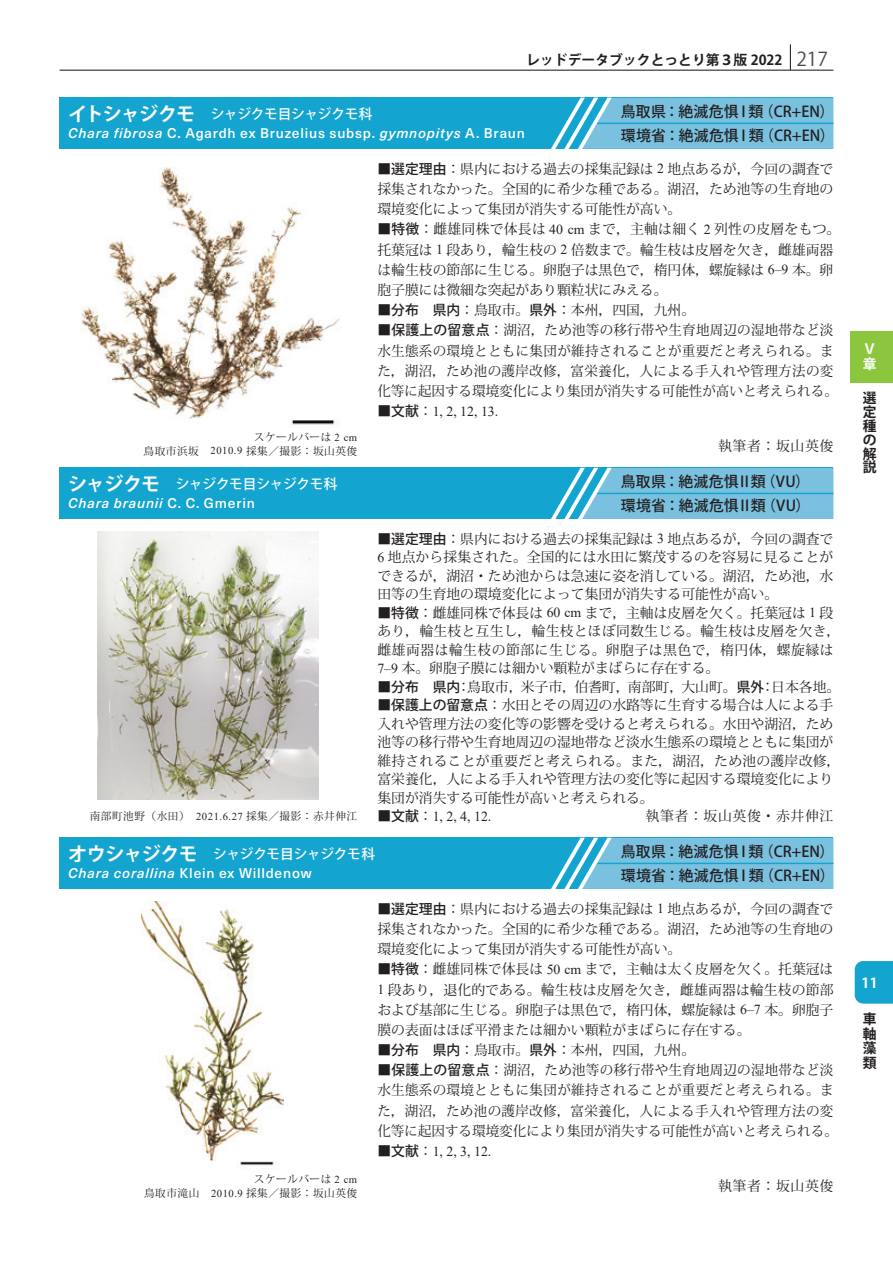
<style>
.page{position:relative;width:893px;height:1263px;background:#fff}
.page>*{position:absolute;margin:0;border:0;box-sizing:border-box;transform-origin:0 0}
.t1{font:500 14.85px/23.4px "Koz Go Pr 6 N";letter-spacing:.005em;color:#231f20}
.t2{font:13.8px/20.2px "Koz Min Pr 6 N";color:#231f20;text-align:justify}
.t3{font:13.8px/20.2px "Koz Min Pr 6 N";letter-spacing:.02em;color:#231f20}
.t4{font:500 13.8px "Neue Haas Unica W1 G";letter-spacing:.055em;color:#fff}
.t5{font:500 13.8px "Koz Go Pr 6 N";letter-spacing:-.02em;color:#fff}
.t6{font:13.8px "Times New Roman";color:#231f20}
.t7{font:700 13.8px/13.8px "Koz Go Pr 6 N";color:#231f20;text-align:justify}
.t8{font:italic 500 13.8px "Neue Haas Unica W1 G";letter-spacing:.06em;color:#fff}
.t9{font:13.8px "Koz Min Pr 6 N";letter-spacing:.05em;color:#231f20}
.t10{font:700 13.8px/14.5px "Koz Go Pr 6 N";color:#fff}
.t11{font:10.65px/13.8px "Koz Min Pr 6 N";letter-spacing:.05em;color:#231f20;text-align:right}
.s1{font-weight:400;font-size:19.2px;color:#4b4c4d}
.s2{font-weight:700;font-size:19.2px}
.s3{font-style:italic}
.s4{font-family:"Times New Roman"}
.s5{font-style:normal}
.s6{font-family:"Koz Go Pr 6 N";font-weight:500}
.s7{font-family:"Koz Min Pr 6 N"}
</style>
<div class="page">
<hr style="left:60px;top:70px;width:773px;height:1px;background:#231f20">
<svg style="left:790px;top:44px;width:1px;height:26px"></svg>
<div style="left:850px;top:332px;width:43px;height:51px;background:#8bc63e"></div>
<div style="left:855px;top:961px;width:38px;height:42px;background:#13a4cf"></div>
<div style="left:60px;top:98px;width:773px;height:51px;background:#13a4cf"></div>
<svg style="left:551px;top:98px;width:282px;height:51px;background:#70bfde"></svg>
<div style="left:60px;top:468px;width:773px;height:51px;background:#13a4cf"></div>
<svg style="left:551px;top:468px;width:282px;height:51px;background:#71bfde"></svg>
<div style="left:60px;top:838px;width:773px;height:51px;background:#13a4cf"></div>
<svg style="left:551px;top:838px;width:282px;height:51px;background:#71bfde"></svg>
<img style="left:81px;top:167px;width:259px;height:258px">
<img style="left:98px;top:531px;width:221px;height:269px">
<img style="left:142px;top:901px;width:142px;height:265px">
<p class="t7" style="left:526px;top:53px;width:303px">レッドデータブックとっとり第３版 2022 <span class="s1">217</span></p>
<p class="t5" style="left:68px;top:106px;width:306px"><span class="s2">イトシャジクモ</span>　シャジクモ目シャジクモ科</p>
<p class="t4" style="left:68px;top:123px;width:458px"><span class="s3">Chara fibrosa</span> C. Agardh ex Bruzelius subsp. <span class="s3">gymnopitys</span> A. Braun</p>
<p class="t1" style="left:621px;top:100px;width:215px">鳥取県：絶滅危惧Ⅰ類（CR+EN）環境省：絶滅危惧Ⅰ類（CR+EN）</p>
<p class="t11" style="left:144px;top:430px;width:215px">スケールバーは <span class="s4">2 cm<br></span>鳥取市浜坂　<span class="s4">2010.9</span> 採集／撮影：坂山英俊</p>
<p class="t5" style="left:68px;top:476px;width:271px"><span class="s2">シャジクモ</span>　シャジクモ目シャジクモ科</p>
<p class="t8" style="left:68px;top:492px;width:188px">Chara braunii <span class="s5">C. C. Gmerin</span></p>
<p class="t2" style="left:377px;top:159px;width:458px"><span class="s6">■選定理由</span>：県内における過去の採集記録は <span class="s4">2</span> 地点あるが，今回の調査で採集されなかった。全国的に希少な種である。湖沼，ため池等の生育地の環境変化によって集団が消失する可能性が高い。</p>
<p class="t2" style="left:377px;top:219px;width:464px;text-align:left"><span class="s6">■特徴</span>：雌雄同株で体長は <span class="s4">40 cm</span> まで，主軸は細く <span class="s4">2</span> 列性の皮層をもつ。托葉冠は <span class="s4">1</span> 段あり，輪生枝の <span class="s4">2</span> 倍数まで。輪生枝は皮層を欠き，雌雄両器は輪生枝の節部に生じる。卵胞子は黒色で，楕円体，螺旋縁は <span class="s4">6–9</span> 本。卵胞子膜には微細な突起があり顆粒状にみえる。</p>
<p class="t2" style="left:377px;top:300px;width:319px"><span class="s6">■分布　県内</span>：鳥取市。<span class="s6">県外</span>：本州，四国，九州。</p>
<p class="t3" style="left:377px;top:320px;width:462px"><span class="s6">■保護上の留意点</span>：湖沼，ため池等の移行帯や生育地周辺の湿地帯など淡水生態系の環境とともに集団が維持されることが重要だと考えられる。また，湖沼，ため池の護岸改修，富栄養化，人による手入れや管理方法の変化等に起因する環境変化により集団が消失する可能性が高いと考えられる。</p>
<p class="t6" style="left:377px;top:401px;width:122px"><span class="s6">■文献</span><span class="s7">：</span>1, 2, 12, 13.</p>
<p class="t2" style="left:718px;top:436px;width:117px">執筆者：坂山英俊</p>
<p class="t1" style="left:621px;top:470px;width:191px">鳥取県：絶滅危惧Ⅱ類（VU）環境省：絶滅危惧Ⅱ類（VU）</p>
<p class="t2" style="left:377px;top:530px;width:458px;line-height:18.5px"><span class="s6">■選定理由</span>：県内における過去の採集記録は <span class="s4">3</span> 地点あるが，今回の調査で<span class="s4">6</span> 地点から採集された。全国的には水田に繁茂するのを容易に見ることができるが，湖沼・ため池からは急速に姿を消している。湖沼，ため池，水田等の生育地の環境変化によって集団が消失する可能性が高い。</p>
<p class="t3" style="left:377px;top:604px;width:464px;line-height:18.5px"><span class="s6">■特徴</span>：雌雄同株で体長は <span class="s4">60 cm</span> まで，主軸は皮層を欠く。托葉冠は <span class="s4">1</span> 段あり，輪生枝と互生し，輪生枝とほぼ同数生じる。輪生枝は皮層を欠き，雌雄両器は輪生枝の節部に生じる。卵胞子は黒色で，楕円体，螺旋縁は<span class="s4">7–9</span> 本。卵胞子膜には細かい顆粒がまばらに存在する。</p>
<p class="t2" style="left:377px;top:677px;width:464px"><span class="s6">■分布　県内</span>：鳥取市，米子市，伯耆町，南部町，大山町。<span class="s6">県外</span>：日本各地。</p>
<p class="t2" style="left:377px;top:696px;width:464px;line-height:18.5px;text-align:left"><span class="s6">■保護上の留意点</span>：水田とその周辺の水路等に生育する場合は人による手入れや管理方法の変化等の影響を受けると考えられる。水田や湖沼，ため池等の移行帯や生育地周辺の湿地帯など淡水生態系の環境とともに集団が維持されることが重要だと考えられる。また，湖沼，ため池の護岸改修，富栄養化，人による手入れや管理方法の変化等に起因する環境変化により集団が消失する可能性が高いと考えられる。</p>
<p class="t6" style="left:377px;top:806px;width:116px"><span class="s6">■文献</span><span class="s7">：</span>1, 2, 4, 12.</p>
<p class="t11" style="left:79px;top:809px;width:280px">　南部町池野（水田）　<span class="s4">2021.6.27</span> 採集／撮影：赤井伸江</p>
<p class="t9" style="left:645px;top:808px;width:189px">執筆者：坂山英俊・赤井伸江</p>
<p class="t5" style="left:68px;top:846px;width:309px"><span class="s2">オウシャジクモ</span>　シャジクモ目シャジクモ科</p>
<p class="t4" style="left:68px;top:862px;width:245px"><span class="s3">Chara corallina</span> Klein ex Willdenow</p>
<p class="t1" style="left:621px;top:840px;width:215px">鳥取県：絶滅危惧Ⅰ類（CR+EN）環境省：絶滅危惧Ⅰ類（CR+EN）</p>
<p class="t11" style="left:144px;top:1172px;width:215px">スケールバーは <span class="s4">2 cm<br></span>鳥取市滝山　<span class="s4">2010.9</span> 採集／撮影：坂山英俊</p>
<p class="t2" style="left:377px;top:899px;width:458px"><span class="s6">■選定理由</span>：県内における過去の採集記録は <span class="s4">1</span> 地点あるが，今回の調査で採集されなかった。全国的に希少な種である。湖沼，ため池等の生育地の環境変化によって集団が消失する可能性が高い。</p>
<p class="t2" style="left:377px;top:959px;width:458px"><span class="s6">■特徴</span>：雌雄同株で体長は <span class="s4">50 cm</span> まで，主軸は太く皮層を欠く。托葉冠は<span class="s4">1</span> 段あり，退化的である。輪生枝は皮層を欠き，雌雄両器は輪生枝の節部および基部に生じる。卵胞子は黒色で，楕円体，螺旋縁は <span class="s4">6–7</span> 本。卵胞子膜の表面はほぼ平滑または細かい顆粒がまばらに存在する。</p>
<p class="t2" style="left:377px;top:1040px;width:319px"><span class="s6">■分布　県内</span>：鳥取市。<span class="s6">県外</span>：本州，四国，九州。</p>
<p class="t3" style="left:377px;top:1060px;width:462px"><span class="s6">■保護上の留意点</span>：湖沼，ため池等の移行帯や生育地周辺の湿地帯など淡水生態系の環境とともに集団が維持されることが重要だと考えられる。また，湖沼，ため池の護岸改修，富栄養化，人による手入れや管理方法の変化等に起因する環境変化により集団が消失する可能性が高いと考えられる。</p>
<p class="t6" style="left:377px;top:1141px;width:116px"><span class="s6">■文献</span><span class="s7">：</span>1, 2, 3, 12.</p>
<p class="t2" style="left:718px;top:1176px;width:117px">執筆者：坂山英俊</p>
<p class="t10" style="left:863px;top:342px;width:15px">Ⅴ章</p>
<p class="t7" style="left:863px;top:392px;width:15px">選定種の解説</p>
<p class="t10" style="left:861px;top:975px;width:18px">11</p>
<p class="t7" style="left:863px;top:1012px;width:15px;line-height:14.5px">車軸藻類</p>
</div>
